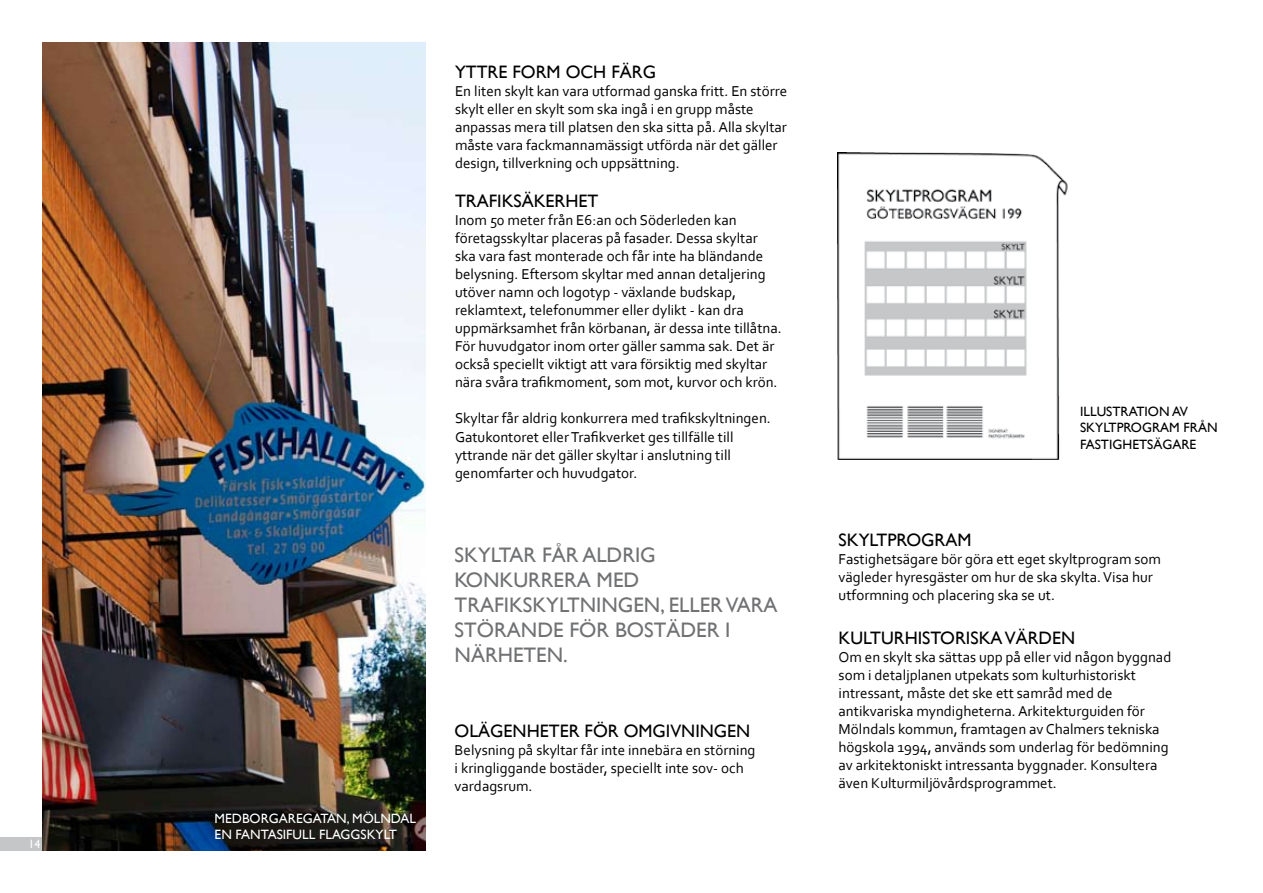
<style>
.page{position:relative;width:1263px;height:893px;background:#fff}
.page>*{position:absolute;margin:0;border:0;box-sizing:border-box;transform-origin:0 0}
.t1{font:21px/25.2px "Gill Sans";color:#707173}
.t2{font:18px "Gill Sans";color:#000}
.t3{font:15px/18px "Corbel";color:#000}
.t4{font:13.5px/16.2px "Gill Sans";color:#fff}
.t5{font:13.5px/16.2px "Gill Sans";color:#000}
.t6{font:12px "Gill Sans";color:#fff}
</style>
<div class="page">
<div style="left:0;top:837px;width:43px;height:13px;background:#c5c6c8"></div>
<img style="left:43px;top:43px;width:382px;height:807px">
<img style="left:838px;top:152px;width:230px;height:307px">
<p class="t6" style="left:28px;top:837px;width:13px">14</p>
<p class="t4" style="left:215px;top:810px;width:203px">MEDBORGAREGATAN, MÖLNDAL<br>EN FANTASIFULL FLAGGSKYLT</p>
<p class="t2" style="left:455px;top:61px;width:203px">YTTRE FORM OCH FÄRG</p>
<p class="t3" style="left:455px;top:82px;width:334px">En liten skylt kan vara utformad ganska fritt. En större skylt eller en skylt som ska ingå i en grupp måste anpassas mera till platsen den ska sitta på. Alla skyltar måste vara fackmannamässigt utförda när det gäller design, tillverkning och uppsättning.</p>
<p class="t2" style="left:455px;top:191px;width:145px">TRAFIKSÄKERHET</p>
<p class="t3" style="left:455px;top:211px;width:328px">Inom 50 meter från E6:an och Söderleden kan företagsskyltar placeras på fasader. Dessa skyltar ska vara fast monterade och får inte ha bländande belysning. Eftersom skyltar med annan detaljering utöver namn och logotyp - växlande budskap, reklamtext, telefonummer eller dylikt - kan dra uppmärksamhet från körbanan, är dessa inte tillåtna.<br>För huvudgator inom orter gäller samma sak. Det är också speciellt viktigt att vara försiktig med skyltar nära svåra trafikmoment, som mot, kurvor och krön.</p>
<p class="t3" style="left:455px;top:409px;width:317px">Skyltar får aldrig konkurrera med trafikskyltningen.<br>Gatukontoret eller Trafikverket ges tillfälle till yttrande när det gäller skyltar i anslutning till genomfarter och huvudgator.</p>
<h1 class="t1" style="left:455px;top:542px;width:324px">SKYLTAR FÅR ALDRIG<br>KONKURRERA MED<br>TRAFIKSKYLTNINGEN, ELLER VARA<br>STÖRANDE FÖR BOSTÄDER I<br>NÄRHETEN.</h1>
<p class="t2" style="left:455px;top:720px;width:297px">OLÄGENHETER FÖR OMGIVNINGEN</p>
<p class="t3" style="left:455px;top:740px;width:302px">Belysning på skyltar får inte innebära en störning i kringliggande bostäder, speciellt inte sov- och vardagsrum.</p>
<p class="t5" style="left:1080px;top:404px;width:139px">ILLUSTRATION AV<br>SKYLTPROGRAM FRÅN<br>FASTIGHETSÄGARE</p>
<p class="t2" style="left:839px;top:530px;width:132px">SKYLTPROGRAM</p>
<p class="t3" style="left:839px;top:550px;width:324px">Fastighetsägare bör göra ett eget skyltprogram som vägleder hyresgäster om hur de ska skylta. Visa hur utformning och placering ska se ut.</p>
<p class="t2" style="left:839px;top:627px;width:238px">KULTURHISTORISKA VÄRDEN</p>
<p class="t3" style="left:839px;top:647px;width:334px">Om en skylt ska sättas upp på eller vid någon byggnad som i detaljplanen utpekats som kulturhistoriskt intressant, måste det ske ett samråd med de antikvariska myndigheterna. Arkitekturguiden för Mölndals kommun, framtagen av Chalmers tekniska högskola 1994, används som underlag för bedömning av arkitektoniskt intressanta byggnader. Konsultera även Kulturmiljövårdsprogrammet.</p>
</div>
